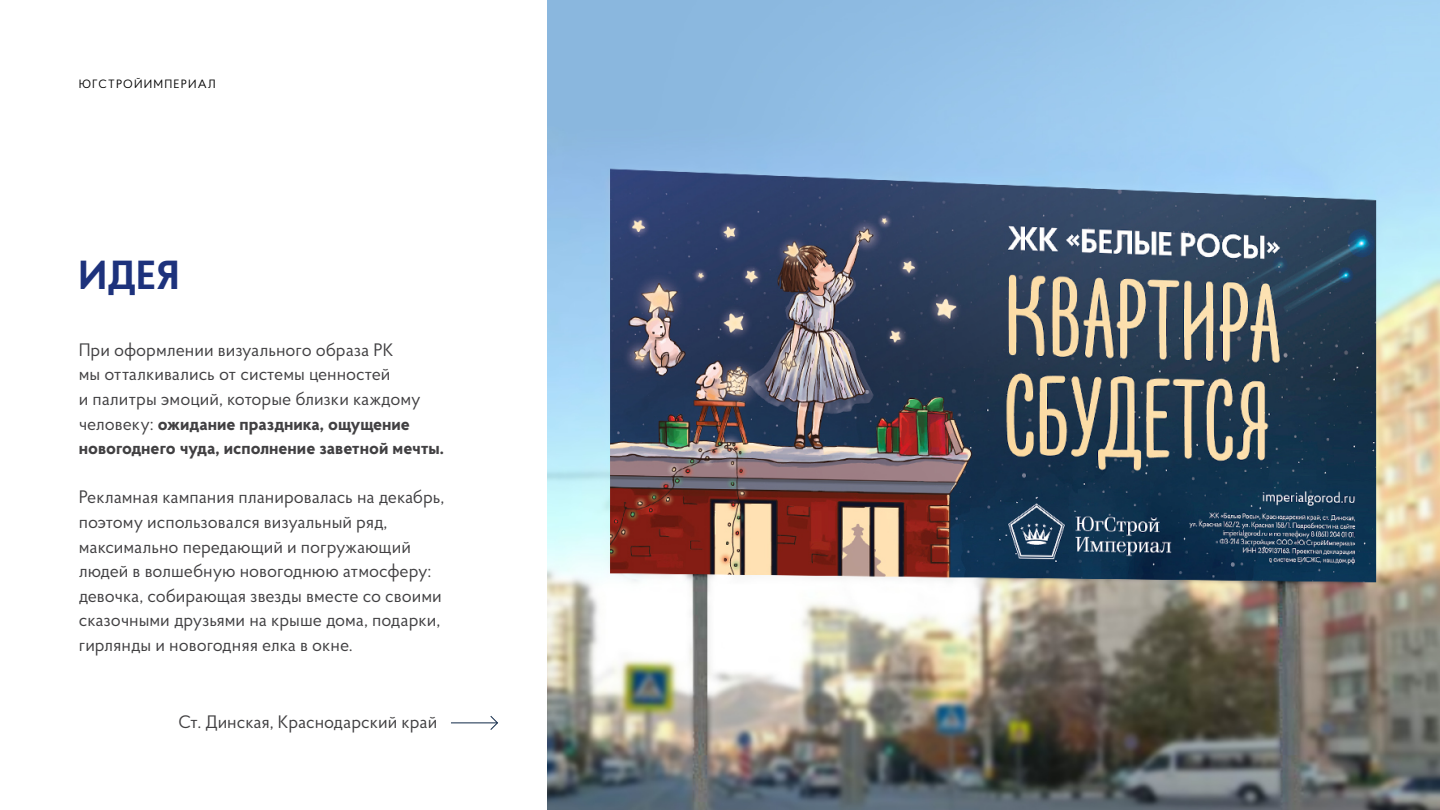
<style>
.page{position:relative;width:1440px;height:810px;background:#fff}
.page>*{position:absolute;margin:0;border:0;box-sizing:border-box;transform-origin:0 0}
.t1{font:700 40.5px "Proba Pro";color:#1d327c}
.t2{font:18px/24.6px "Proba Pro";color:#414042}
.t3{font:12px "Proba Pro";letter-spacing:.1em;color:#000}
.s1{font-weight:700}
</style>
<div class="page">
<img style="left:548px;top:0;width:892px;height:810px">
<svg style="left:490px;top:716px;width:8px;height:14px"></svg>
<hr style="left:451px;top:723px;width:46px;height:1px;background:#0f2847">
<p class="t3" style="left:79px;top:76px;width:139px">ЮГСТРОЙИМПЕРИАЛ</p>
<h1 class="t1" style="left:79px;top:247px;width:102px">ИДЕЯ</h1>
<p class="t2" style="left:79px;top:337px;width:367px">При оформлении визуального образа РК<br>мы отталкивались от системы ценностей<br>и палитры эмоций, которые близки каждому человеку: <span class="s1">ожидание праздника, ощущение новогоднего чуда, исполнение заветной мечты.</span></p>
<p class="t2" style="left:79px;top:484px;width:367px">Рекламная кампания планировалась на декабрь, поэтому использовался визуальный ряд, максимально передающий и погружающий людей в волшебную новогоднюю атмосферу: девочка, собирающая звезды вместе со своими сказочными друзьями на крыше дома, подарки, гирлянды и новогодняя елка в окне.</p>
<p class="t2" style="left:178px;top:709px;width:260px">Ст. Динская, Краснодарский край</p>
</div>
